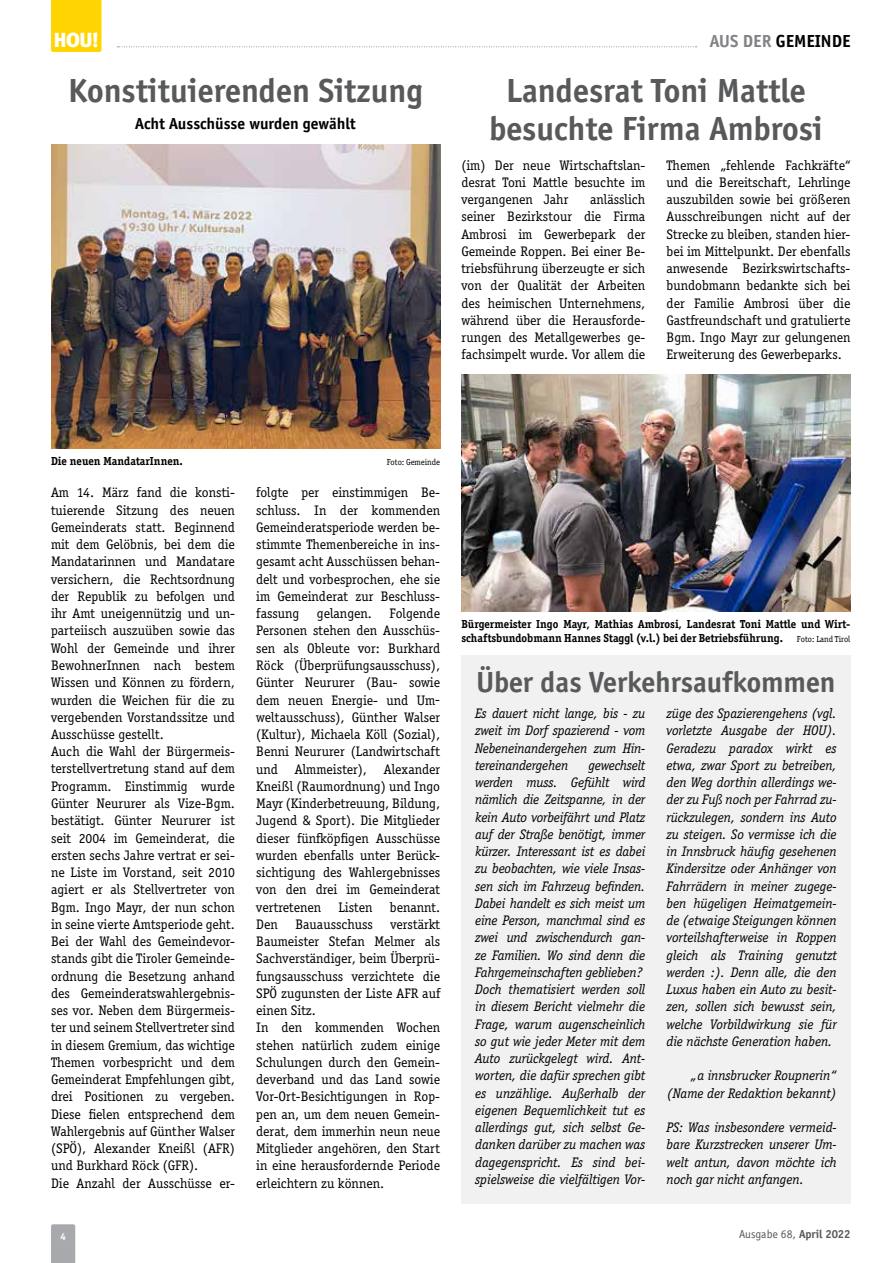
<style>
.page{position:relative;width:893px;height:1263px;background:#fff}
.page>*{position:absolute;margin:0;border:0;box-sizing:border-box;transform-origin:0 0}
.t1{font:700 34.5px/37.5px "Officina Sans";color:#58595b;text-align:center}
.t2{font:700 30px "Officina Sans";color:#58595b}
.t3{font:900 20.4px "Meta Plus";color:#fff}
.t4{font:700 18px "Officina Sans";color:#000}
.t5{font:700 16.5px "Officina Sans";color:#000}
.t6{font:14.25px/17.2px "Officina Serif";color:#000;text-align:justify}
.t7{font:italic 14.25px/17.2px "Officina Serif";letter-spacing:-.005em;color:#000;text-align:justify}
.t8{font:700 12px/14.2px "Officina Serif";color:#000}
.t9{font:12px "Officina Sans";color:#58595b}
.t10{font:700 10.5px "Officina Sans";color:#fff}
.t11{font:9px "Officina Serif";color:#000}
.s1{color:#808285}
.s2{font-weight:400;font-size:9px}
.s3{font-weight:700}
</style>
<div class="page">
<svg style="left:51px;top:1224px;width:24px;height:39px"></svg>
<div style="left:51px;top:0;width:51px;height:52px;background:#ffd400"></div>
<img style="left:461px;top:374px;width:389px;height:237px">
<svg style="left:117px;top:46px;width:580px;height:1px"></svg>
<img style="left:51px;top:145px;width:389px;height:304px">
<div style="left:461px;top:655px;width:389px;height:548px;background:#f1f1f2"></div>
<h3 class="t3" style="left:53px;top:28px;width:47px">HOU!</h3>
<h1 class="t1" style="left:68px;top:72px;width:356px">Konstituierenden Sitzung</h1>
<p class="t5" style="left:135px;top:114px;width:222px">Acht Ausschüsse wurden gewählt</p>
<p class="t4" style="left:710px;top:30px;width:142px"><span class="s1">AUS DER</span> GEMEINDE</p>
<h1 class="t1" style="left:489px;top:72px;width:335px">Landesrat Toni Mattle besuchte Firma Ambrosi</h1>
<p class="t6" style="left:461px;top:156px;width:185px">(im) Der neue Wirtschaftslan&shy;desrat Toni Mattle besuchte im vergangenen Jahr</p>
<p class="t6" style="left:461px;top:191px;width:185px;text-indent:129px">anlässlich seiner Bezirkstour die Firma Ambrosi im Gewerbepark der Gemeinde Roppen. Bei einer Be&shy;triebsführung überzeugte er sich von der Qualität der Arbeiten des heimischen Unternehmens, während über die Herausforde&shy;rungen des Metallgewerbes ge&shy;fachsimpelt wurde. Vor allem die</p>
<p class="t6" style="left:666px;top:156px;width:185px">Themen „fehlende Fachkräfte“ und die Bereitschaft, Lehrlinge auszubilden sowie bei größeren Ausschreibungen nicht auf der Strecke zu bleiben, standen hier&shy;bei im Mittelpunkt. Der ebenfalls anwesende Bezirkswirtschafts&shy;bundobmann bedankte sich bei der Familie Ambrosi über die Gastfreundschaft und gratulierte Bgm. Ingo Mayr zur gelungenen Erweiterung des Gewerbeparks.</p>
<p class="t8" style="left:51px;top:454px;width:133px">Die neuen MandatarInnen.</p>
<p class="t11" style="left:387px;top:457px;width:55px">Foto: Gemeinde</p>
<p class="t6" style="left:51px;top:484px;width:185px;text-align:left">Am 14. März fand die konsti&shy;tuierende Sitzung des neuen<br>Gemeinderats statt. Beginnend mit dem Gelöbnis, bei dem die<br>Mandatarinnen und Mandatare versichern, die Rechtsordnung der Republik zu befolgen und ihr Amt uneigennützig und un&shy;parteiisch auszuüben sowie das<br>Wohl der Gemeinde und ihrer<br>BewohnerInnen nach bestem<br>Wissen und Können zu fördern, wurden die Weichen für die zu vergebenden Vorstandssitze und<br>Ausschüsse gestellt.<br>Auch die Wahl der Bürgermeis&shy;terstellvertretung stand auf dem<br>Programm. Einstimmig wurde<br>Günter Neururer als Vize-Bgm. bestätigt. Günter Neururer ist seit 2004 im Gemeinderat, die ersten sechs Jahre vertrat er sei&shy;ne Liste im Vorstand, seit 2010 agiert er als Stellvertreter von<br>Bgm. Ingo Mayr, der nun schon in seine vierte Amtsperiode geht.<br>Bei der Wahl des Gemeindevor&shy;stands gibt die Tiroler Gemeinde&shy;ordnung die Besetzung anhand des Gemeinderatswahlergebnis&shy;ses vor. Neben dem Bürgermeis&shy;ter und seinem Stellvertreter sind in diesem Gremium, das wichtige<br>Themen vorbespricht und dem<br>Gemeinderat Empfehlungen gibt, drei Positionen zu vergeben.<br>Diese fielen entsprechend dem<br>Wahlergebnis auf Günther Walser (SPÖ), Alexander Kneißl (AFR) und Burkhard Röck (GFR).<br>Die Anzahl der Ausschüsse er-</p>
<p class="t6" style="left:256px;top:484px;width:185px;text-align:left">folgte per einstimmigen Be&shy;schluss. In der kommenden<br>Gemeinderatsperiode werden be&shy;stimmte Themenbereiche in ins&shy;gesamt acht Ausschüssen behan&shy;delt und vorbesprochen, ehe sie im Gemeinderat zur Beschluss&shy;fassung gelangen. Folgende<br>Personen stehen den Ausschüs&shy;sen als Obleute vor: Burkhard<br>Röck (Überprüfungsausschuss),<br>Günter Neururer (Bau- sowie dem neuen Energie- und Um&shy;weltausschuss), Günther Walser (Kultur), Michaela Köll (Sozial),<br>Benni Neururer (Landwirtschaft und Almmeister), Alexander<br>Kneißl (Raumordnung) und Ingo<br>Mayr (Kinderbetreuung, Bildung,<br>Jugend &amp; Sport). Die Mitglieder dieser fünfköpfigen Ausschüsse wurden ebenfalls unter Berück&shy;sichtigung des Wahlergebnisses von den drei im Gemeinderat vertretenen Listen benannt.<br>Den Bauausschuss verstärkt<br>Baumeister Stefan Melmer als<br>Sachverständiger, beim Überprü&shy;fungsausschuss verzichtete die<br>SPÖ zugunsten der Liste AFR auf einen Sitz.<br>In den kommenden Wochen stehen natürlich zudem einige<br>Schulungen durch den Gemein&shy;deverband und das Land sowie<br>Vor-Ort-Besichtigungen in Rop&shy;pen an, um dem neuen Gemein&shy;derat, dem immerhin neun neue<br>Mitglieder angehören, den Start in eine herausfordernde Periode erleichtern zu können.</p>
<p class="t8" style="left:461px;top:617px;width:391px">Bürgermeister Ingo Mayr, Mathias Ambrosi, Landesrat Toni Mattle und Wirt&shy;schaftsbundobmann Hannes Staggl (v.l.) bei der Betriebsführung. <span class="s2">Foto: Land Tirol</span></p>
<h2 class="t2" style="left:476px;top:664px;width:361px">Über das Verkehrsaufkommen</h2>
<p class="t7" style="left:475px;top:705px;width:172px">Es dauert nicht lange, bis - zu zweit im Dorf spazierend - vom Nebeneinandergehen zum Hin&shy;tereinandergehen</p>
<p class="t7" style="left:475px;top:757px;width:172px;text-align:left;text-indent:113px">gewechselt werden muss. Gefühlt wird nämlich die Zeitspanne, in der kein Auto vorbeifährt und Platz auf der Straße benötigt, immer kürzer. Interessant ist es dabei zu beobachten, wie viele Insas&shy;sen sich im Fahrzeug befinden.<br>Dabei handelt es sich meist um eine Person, manchmal sind es zwei und zwischendurch gan&shy;ze Familien. Wo sind denn die<br>Fahrgemeinschaften geblieben?<br>Doch thematisiert werden soll in diesem Bericht vielmehr die<br>Frage, warum augenscheinlich so gut wie jeder Meter mit dem<br>Auto zurückgelegt wird. Ant&shy;worten, die dafür sprechen gibt es unzählige. Außerhalb der eigenen Bequemlichkeit tut es allerdings gut, sich selbst Ge&shy;danken darüber zu machen was dagegenspricht. Es sind bei&shy;spielsweise die vielfältigen Vor-</p>
<p class="t7" style="left:666px;top:705px;width:172px">züge des Spazierengehens (vgl. vorletzte Ausgabe der HOU).<br>Geradezu paradox wirkt es etwa, zwar Sport zu betreiben, den Weg dorthin allerdings we&shy;der zu Fuß noch per Fahrrad zu&shy;rückzulegen, sondern ins Auto zu steigen. So vermisse ich die in Innsbruck häufig gesehenen Kindersitze oder Anhänger von Fahrrädern in meiner zugege&shy;ben hügeligen Heimatgemein&shy;de (etwaige Steigungen können vorteilshafterweise in Roppen gleich als Training genutzt werden :). Denn alle, die den Luxus haben ein Auto zu besit&shy;zen, sollen sich bewusst sein, welche Vorbildwirkung sie für die nächste Generation haben.</p>
<p class="t7" style="left:667px;top:1067px;width:171px;text-align:right">„a innsbrucker Roupnerin“ (Name der Redaktion bekannt)</p>
<p class="t7" style="left:666px;top:1119px;width:172px">PS: Was insbesondere vermeid&shy;bare Kurzstrecken unserer Um&shy;welt antun, davon möchte ich noch gar nicht anfangen.</p>
<p class="t10" style="left:60px;top:1230px;width:7px">4</p>
<p class="t9" style="left:739px;top:1228px;width:113px">Ausgabe 68, <span class="s3">April 2022</span></p>
</div>
